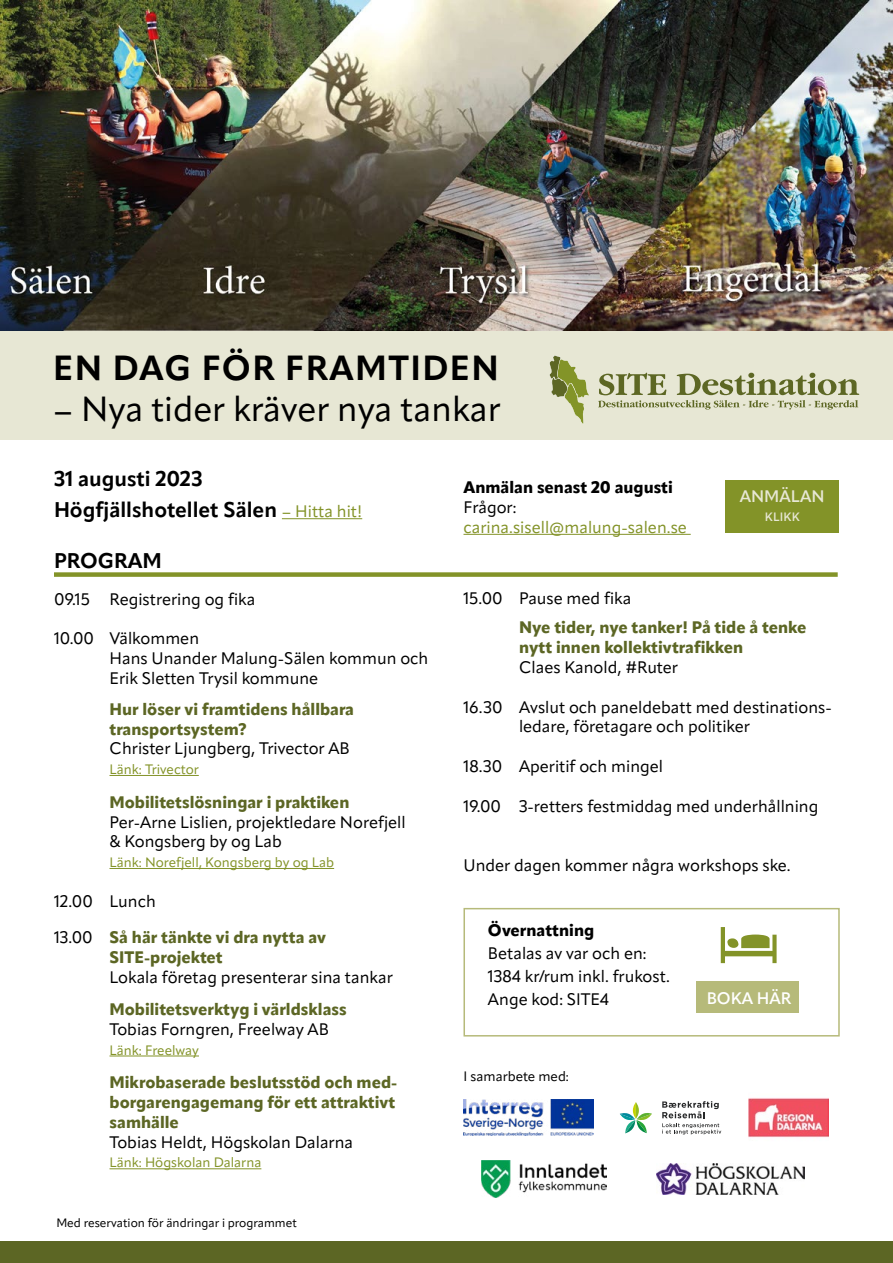
<style>
.page{position:relative;width:893px;height:1263px;background:#fff}
.page>*{position:absolute;margin:0;border:0;box-sizing:border-box;transform-origin:0 0}
.t1{font:34.5px "Apparat";color:#000}
.t2{font:700 34.5px "Apparat";letter-spacing:.04em;color:#000}
.t3{font:700 21px/31.2px "Apparat";color:#000}
.t4{font:16.5px/19.8px "Apparat";color:#000}
.t5{font:800 16.5px/19.8px "Apparat";color:#5c6624}
.t6{font:800 16.5px "Apparat";color:#000}
.t7{font:16.5px "Apparat";color:#839328}
.t8{font:600 16.5px "Apparat";color:#e7e7d4}
.t9{font:600 16.5px "Apparat";color:#fff}
.t10{font:13.5px "Apparat";color:#839328}
.t11{font:13.5px "Apparat";color:#000}
.t12{font:12px "Apparat";color:#000}
.t13{font:600 12px "Apparat";letter-spacing:.02em;color:#e7e7d4}
.s1{font-weight:400;font-size:16.5px;color:#839328}
.s2{font-weight:400;color:#000}
</style>
<div class="page">
<div style="left:0;top:320px;width:893px;height:120px;background:#e7e7d4"></div>
<div style="left:0;top:1241px;width:893px;height:22px;background:#5c6624"></div>
<img style="left:0;top:0;width:893px;height:331px">
<hr style="left:282px;top:518px;width:80px;height:1px;background:#839328">
<div style="left:54px;top:572px;width:784px;height:5px;background:#839328"></div>
<hr style="left:110px;top:775px;width:89px;height:1px;background:#839328">
<hr style="left:110px;top:868px;width:224px;height:1px;background:#839328">
<hr style="left:110px;top:1056px;width:89px;height:1px;background:#839328">
<hr style="left:110px;top:1168px;width:151px;height:1px;background:#839328">
<svg style="left:549px;top:355px;width:40px;height:69px"></svg>
<svg style="left:598px;top:373px;width:261px;height:37px"></svg>
<hr style="left:463px;top:534px;width:228px;height:1px;background:#839328">
<div style="left:726px;top:480px;width:113px;height:53px;background:#839328"></div>
<svg style="left:662px;top:1101px;width:59px;height:33px"></svg>
<svg style="left:620px;top:1102px;width:32px;height:31px"></svg>
<img style="left:463px;top:1100px;width:130px;height:36px">
<img style="left:482px;top:1161px;width:125px;height:36px">
<img style="left:748px;top:1098px;width:80px;height:40px">
<img style="left:657px;top:1164px;width:147px;height:31px">
<div style="left:463px;top:908px;width:377px;height:128px;border:2px solid #b6ba7a"></div>
<div style="left:696px;top:981px;width:103px;height:31px;background:#b6ba7a"></div>
<svg style="left:721px;top:927px;width:56px;height:36px"></svg>
<h1 class="t2" style="left:53px;top:347px;width:447px">EN DAG FÖR FRAMTIDEN</h1>
<h1 class="t1" style="left:53px;top:388px;width:449px">– Nya tider kräver nya tankar</h1>
<p class="t3" style="left:54px;top:463px;width:310px">31 augusti 2023<br>Högfjällshotellet Sälen <span class="s1">– Hitta hit!</span></p>
<p class="t3" style="left:54px;top:545px;width:109px">PROGRAM</p>
<p class="t4" style="left:54px;top:589px;width:203px">09.15 Registrering og fika</p>
<p class="t4" style="left:110px;top:629px;width:320px;text-indent:-56px">10.00 Välkommen<br>Hans Unander Malung-Sälen kommun och<br>Erik Sletten Trysil kommune</p>
<p class="t5" style="left:110px;top:699px;width:246px">Hur löser vi framtidens hållbara transportsystem?</p>
<p class="t4" style="left:110px;top:739px;width:242px">Christer Ljungberg, Trivector AB</p>
<p class="t10" style="left:110px;top:761px;width:91px">Länk: Trivector</p>
<p class="t5" style="left:110px;top:792px;width:241px">Mobilitetslösningar i praktiken</p>
<p class="t4" style="left:110px;top:812px;width:298px">Per-Arne Lislien, projektledare Norefjell &amp; Kongsberg by og Lab</p>
<p class="t10" style="left:110px;top:854px;width:226px">Länk: Norefjell, Kongsberg by og Lab</p>
<p class="t4" style="left:54px;top:891px;width:103px">12.00 Lunch</p>
<p class="t5" style="left:110px;top:928px;width:218px;text-indent:-56px"><span class="s2">13.00</span> Så här tänkte vi dra nytta av<br>SITE-projektet</p>
<p class="t4" style="left:110px;top:967px;width:285px">Lokala företag presenterar sina tankar</p>
<p class="t5" style="left:110px;top:999px;width:239px">Mobilitetsverktyg i världsklass</p>
<p class="t4" style="left:110px;top:1019px;width:221px">Tobias Forngren, Freelway AB</p>
<p class="t10" style="left:110px;top:1042px;width:91px">Länk: Freelway</p>
<p class="t5" style="left:110px;top:1073px;width:288px;text-align:justify">Mikrobaserade beslutsstöd och med&shy;borgarengagemang för ett attraktivt samhälle</p>
<p class="t4" style="left:110px;top:1132px;width:245px">Tobias Heldt, Högskolan Dalarna</p>
<p class="t10" style="left:110px;top:1154px;width:153px">Länk: Högskolan Dalarna</p>
<p class="t12" style="left:56px;top:1216px;width:242px">Med reservation för ändringar i programmet</p>
<p class="t6" style="left:463px;top:477px;width:211px">Anmälan senast 20 augusti</p>
<p class="t4" style="left:463px;top:497px;width:55px">Frågor:</p>
<p class="t7" style="left:463px;top:517px;width:225px">carina.sisell@malung-salen.se</p>
<p class="t8" style="left:740px;top:486px;width:86px">ANMÄLAN</p>
<p class="t13" style="left:765px;top:509px;width:36px">KLIKK</p>
<p class="t4" style="left:463px;top:589px;width:169px">15.00 Pause med fika</p>
<p class="t5" style="left:519px;top:618px;width:289px">Nye tider, nye tanker! På tide å tenke nytt innen kollektivtrafikken</p>
<p class="t4" style="left:519px;top:657px;width:160px">Claes Kanold, #Ruter</p>
<p class="t4" style="left:519px;top:697px;width:314px;text-indent:-56px">16.30 Avslut och paneldebatt med destinations&shy;ledare, företagare och politiker</p>
<p class="t4" style="left:463px;top:756px;width:201px">18.30 Aperitif och mingel</p>
<p class="t4" style="left:463px;top:796px;width:356px">19.00 3-retters festmiddag med underhållning</p>
<p class="t4" style="left:463px;top:855px;width:329px">Under dagen kommer några workshops ske.</p>
<p class="t6" style="left:488px;top:920px;width:108px">Övernattning</p>
<p class="t4" style="left:488px;top:942px;width:183px;line-height:22.8px">Betalas av var och en:<br>1384 kr/rum inkl. frukost.<br>Ange kod: SITE4</p>
<p class="t11" style="left:463px;top:1068px;width:107px">I samarbete med:</p>
<p class="t9" style="left:707px;top:988px;width:86px">BOKA HÄR</p>
</div>
